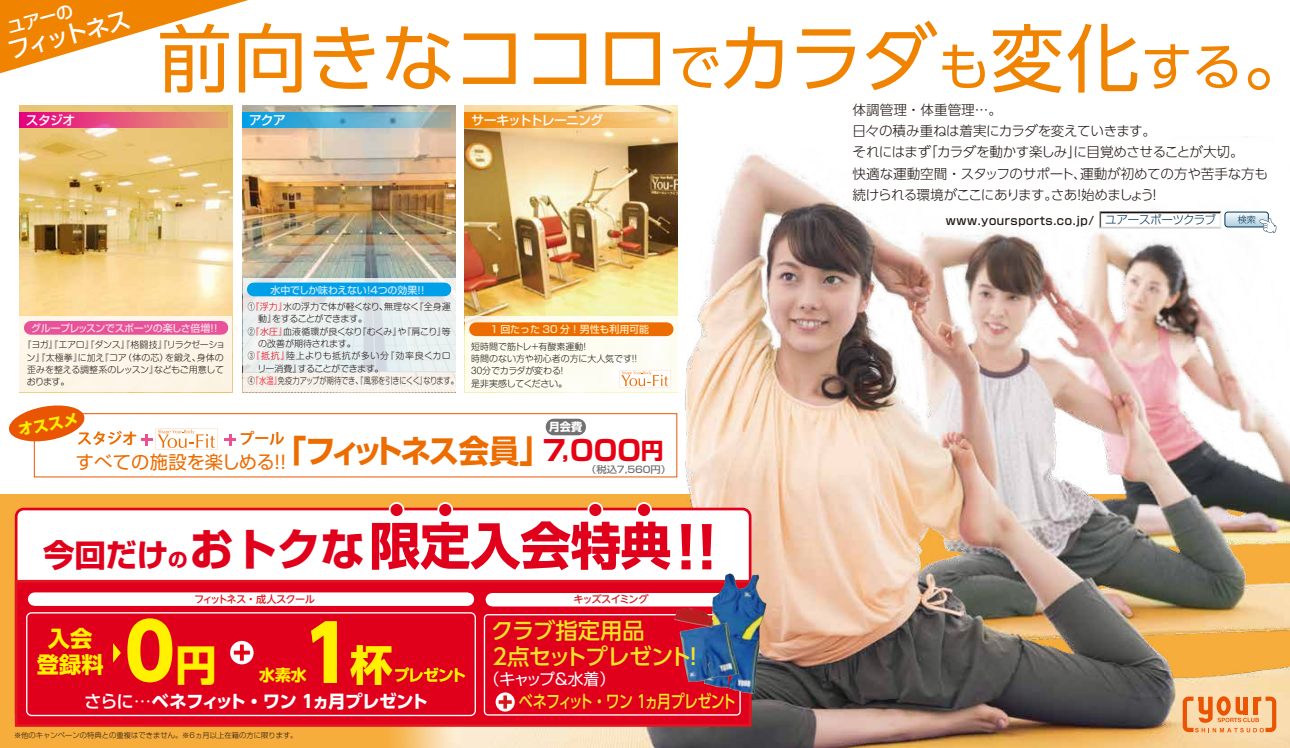
<style>
.page{position:relative;width:1290px;height:748px;background:#fff}
.page>*{position:absolute;margin:0;border:0;box-sizing:border-box;transform-origin:0 0}
.t1{font:700 76.5px "UD Shin Go Pro";color:#fff100}
.t2{font:73.88px "UD Shin Go Pro";letter-spacing:-.005em;color:#f08300}
.t3{font:700 50.62px "Shin Go Pro";letter-spacing:-.01em;color:#e1001c}
.t4{font:700 31.75px "Shin Go Pro";letter-spacing:-.075em;color:#ed6c00;scale:.95 1}
.t5{font:700 31.5px "Shin Go Pro";color:#e1001c}
.t6{font:500 23px "Shin Go Pro";color:#fff}
.t7{font:500 22.25px/25.6px "UD Shin Go Pro";letter-spacing:-.02em;color:#f4e428}
.t8{font:700 22.25px/26.8px "Shin Go Pro";color:#fff100;text-align:center}
.t9{font:18.25px "Shin Go Pro";letter-spacing:.005em;color:#ed6c00}
.t10{font:700 17.5px "UD Shin Go Pro";letter-spacing:-.035em;color:#fff}
.t11{font:500 17.5px "UD Shin Go Pro";letter-spacing:-.055em;color:#f4e827;scale:.8 1}
.t12{font:500 17.25px "Shin Go Pro";color:#fff}
.t13{font:700 15.88px "Shin Go Pro";color:#fff000}
.t14{font:15.75px "Shin Go Pro";letter-spacing:-.13em;color:#fff}
.t15{font:700 15.38px "Shin Go Pro De";letter-spacing:-.055em;color:#eee800}
.t16{font:500 15.12px "Koz Go Pro";color:#ed6c00}
.t17{font:700 15.12px "Shin Go Pro";color:#fff100}
.t18{font:300 13.62px/21.2px "UD Shin Go Pro";letter-spacing:-.025em;color:#221815}
.t19{font:500 12.75px "Shin Go Pro";letter-spacing:-.04em;color:#fff}
.t20{font:500 11.5px "Shin Go Pro";letter-spacing:.05em;color:#221815}
.t21{font:700 11.25px "Shin Go Pro";color:#fff}
.t22{font:500 10.12px "UD Shin M Go Pro";letter-spacing:-.075em;color:#e21521}
.t23{font:500 10.12px "UD Shin M Go Pro";letter-spacing:-.11em;color:#d31e23}
.t24{font:500 10px "Shin Go Pro";letter-spacing:-.04em;color:#fadbe8}
.t25{font:500 10px "Shin Go Pro";letter-spacing:-.015em;color:#c7e8fa}
.t26{font:500 10px "Shin Go Pro";letter-spacing:-.005em;color:#fee9b9}
.t27{font:500 9.25px "Shin Go Pro";letter-spacing:-.01em;color:#727171;scale:1.11 1}
.t28{font:300 9px/12.4px "Shin M Go Pro";letter-spacing:-.01em;color:#221815}
.t29{font:300 9px "Shin M Go Pro";letter-spacing:-.01em;color:#221815;scale:.8 1}
.t30{font:300 9px "Shin M Go Pro";letter-spacing:-.055em;color:#221815}
.t31{font:300 9px "Shin M Go Pro";letter-spacing:-.03em;color:#221815;scale:.8 1}
.t32{font:300 9px "Shin M Go Pro";letter-spacing:.06em;color:#221815;scale:.8 1}
.t33{font:300 9px "Shin Go Pro";color:#003559}
.t34{font:300 7.25px "Shin Go Pro";color:#221815}
.s1{font-size:51.75px}
.s2{font-weight:300;color:#003559}
.s3{color:#e60012}
.s4{font-size:27.88px;color:#e60012}
.s5{font-size:22px;color:#e60012}
.s6{font-size:44px}
.s7{font-size:57.38px}
.s8{font-size:19.5px}
.s9{font-family:"Shin Go Pro";font-size:41.75px}
.s10{font-weight:500}
.s11{font-family:"Koz Go Pr 6 N";font-weight:400}
</style>
<div class="page">
<div style="left:0;top:494px;width:1290px;height:253px;background:#f6ad3c"></div>
<img style="left:383px;top:137px;width:907px;height:610px">
<svg style="left:1099px;top:211px;width:177px;height:22px"></svg>
<svg style="left:0;top:0;width:248px;height:73px"></svg>
<img style="left:19px;top:106px;width:213px;height:210px">
<div style="left:19px;top:112px;width:208px;height:16px;background:linear-gradient(to right,#e50183,#e5aa71)"></div>
<div style="left:19px;top:316px;width:213px;height:76px;background:#fdf6e7"></div>
<div style="left:31px;top:321px;width:190px;height:13px;background:#e85298"></div>
<img style="left:243px;top:106px;width:212px;height:172px">
<svg style="left:243px;top:112px;width:207px;height:16px;background:#57add0"></svg>
<svg style="left:243px;top:278px;width:212px;height:114px;background:#e8eded"></svg>
<div style="left:254px;top:282px;width:190px;height:14px;background:#00a0e9"></div>
<img style="left:465px;top:106px;width:213px;height:210px">
<svg style="left:465px;top:112px;width:208px;height:16px;background:#f3ab4a"></svg>
<div style="left:465px;top:316px;width:213px;height:76px;background:#fdfcf0"></div>
<div style="left:476px;top:322px;width:191px;height:14px;background:#ed6c00"></div>
<svg style="left:620px;top:370px;width:50px;height:17px"></svg>
<div style="left:34px;top:413px;width:643px;height:64px;background:#fff;border:1px solid #ea5504"></div>
<div style="left:545px;top:418px;width:41px;height:18px;background:#727171;border-radius:9px"></div>
<div style="left:544px;top:417px;width:43px;height:19px;border:1px solid #fff;border-radius:9px"></div>
<svg style="left:224px;top:434px;width:12px;height:12px"></svg>
<svg style="left:1182px;top:696px;width:94px;height:36px;background:#f3aa70"></svg>
<div style="left:16px;top:509px;width:734px;height:211px;background:#fff;border-radius:8px"></div>
<div style="left:15px;top:579px;width:736px;height:147px;background:#e1001c;border:3px solid #e21521"></div>
<div style="left:389px;top:502px;width:15px;height:15px;border:4px solid #fff;border-radius:50%"></div>
<svg style="left:390px;top:503px;width:13px;height:13px"></svg>
<div style="left:437px;top:502px;width:16px;height:15px;border:4px solid #fff;border-radius:50%"></div>
<div style="left:439px;top:503px;width:12px;height:13px;background:#e1001c;border-radius:50%"></div>
<div style="left:587px;top:502px;width:16px;height:15px;border:4px solid #fff;border-radius:50%"></div>
<div style="left:589px;top:503px;width:12px;height:13px;background:#e1001c;border-radius:50%"></div>
<div style="left:636px;top:502px;width:16px;height:15px;border:4px solid #fff;border-radius:50%"></div>
<svg style="left:638px;top:503px;width:12px;height:13px"></svg>
<div style="left:26px;top:612px;width:450px;height:103px;border:1px solid #fff;border-radius:5px"></div>
<div style="left:35px;top:592px;width:432px;height:13px;background:#fff"></div>
<div style="left:484px;top:613px;width:257px;height:102px;border:1px solid #fff;border-radius:4px"></div>
<div style="left:492px;top:592px;width:240px;height:14px;background:#fff"></div>
<img style="left:704px;top:574px;width:60px;height:119px">
<img style="left:680px;top:622px;width:59px;height:59px">
<img style="left:674px;top:607px;width:39px;height:20px">
<svg style="left:496px;top:692px;width:19px;height:19px"></svg>
<svg style="left:499px;top:700px;width:13px;height:3px"></svg>
<svg style="left:503px;top:695px;width:4px;height:13px"></svg>
<svg style="left:230px;top:640px;width:24px;height:24px"></svg>
<svg style="left:234px;top:650px;width:16px;height:4px"></svg>
<svg style="left:240px;top:644px;width:4px;height:16px"></svg>
<svg style="left:9px;top:405px;width:209px;height:322px"></svg>
<h3 class="t12" style="left:4px;top:14px;width:69px;rotate:-15deg">ユアーの</h3>
<h3 class="t6" style="left:3px;top:33px;width:127px;rotate:-15deg">フィットネス</h3>
<h3 class="t19" style="left:26px;top:109px;width:51px">スタジオ</h3>
<h2 class="t2" style="left:157px;top:-2px;width:1160px">前向きなココロ<span class="s1">で</span>カラダ<span class="s1">も</span>変化<span class="s1">する</span>。</h2>
<h3 class="t19" style="left:249px;top:109px;width:38px">アクア</h3>
<h3 class="t19" style="left:471px;top:109px;width:133px">サーキットトレーニング</h3>
<p class="t25" style="left:270px;top:281px;width:159px">水中でしか味わえない！４つの効果！！</p>
<h3 class="t18" style="left:852px;top:98px;width:417px">体調管理・体重管理…。<br>日々の積み重ねは着実にカラダを変えていきます。<br>それにはまず「カラダを動かす楽しみ」に目覚めさせることが大切。<br>快適な運動空間・スタッフのサポート、運動が初めての方や苦手な方も続けられる環境がここにあります。さあ！始めましょう！</h3>
<p class="t20" style="left:946px;top:211px;width:272px">www.yoursports.co.jp/ <span class="s2">ユアースポーツクラブ</span></p>
<p class="t33" style="left:1237px;top:212px;width:20px">検索</p>
<p class="t24" style="left:31px;top:319px;width:191px">グループレッスンでスポーツの楽しさ倍増！！</p>
<p class="t28" style="left:27px;top:337px;width:200px;text-indent:-4px">『ヨガ』『エアロ』『ダンス』『格闘技』『リラクゼーション』『太極拳』に加え『コア（体の芯）を鍛え、身体の歪みを整える調整系のレッスン』などもご用意しております。</p>
<p class="t29" style="left:248px;top:299px;width:255px">①<span class="s3">『浮力』</span>水の浮力で体が軽くなり、無理なく『全身運</p>
<p class="t30" style="left:258px;top:311px;width:110px">動』をすることができます。</p>
<p class="t31" style="left:248px;top:324px;width:255px">②<span class="s3">『水圧』</span>血液循環が良くなり『むくみ』や『肩こり』等</p>
<p class="t28" style="left:258px;top:336px;width:99px">の改善が期待されます。</p>
<p class="t32" style="left:248px;top:348px;width:255px">③<span class="s3">『抵抗』</span>陸上よりも抵抗が多い分『効率良くカロ</p>
<p class="t30" style="left:257px;top:361px;width:128px">リー消費』することができます。</p>
<p class="t29" style="left:248px;top:373px;width:264px">④<span class="s3">『水温』</span>免疫力アップが期待でき、『風邪を引きにくく』なります。</p>
<p class="t26" style="left:490px;top:321px;width:160px">1 回たった 30 分！男性も利用可能</p>
<p class="t28" style="left:471px;top:339px;width:167px">短時間で筋トレ＋有酸素運動!<br>時間のない方や初心者の方に大人気です!!<br>30分でカラダが変わる！<br>是非実感してください。</p>
<h3 class="t17" style="left:17px;top:417px;width:62px;rotate:-10deg">オススメ</h3>
<h3 class="t16" style="left:77px;top:429px;width:62px">スタジオ</h3>
<h3 class="t16" style="left:239px;top:429px;width:47px">プール</h3>
<h3 class="t9" style="left:76px;top:447px;width:218px">すべての施設を楽しめる！！</h3>
<p class="t21" style="left:549px;top:418px;width:35px">月会費</p>
<h3 class="t4" style="left:276px;top:425px;width:410px">「フィットネス会員」<span class="s4">7</span><span class="s5">,</span><span class="s4">000</span><span class="s5">円</span></h3>
<p class="t27" style="left:586px;top:462px;width:78px">（税込7,560円）</p>
<h3 class="t3" style="left:189px;top:505px;width:529px"><span class="s6">おトクな</span>限定入会特典<span class="s7">!!</span></h3>
<p class="t22" style="left:194px;top:590px;width:122px">フィットネス・成人スクール</p>
<p class="t23" style="left:574px;top:591px;width:76px">キッズスイミング</p>
<h3 class="t5" style="left:43px;top:529px;width:146px">今回だけ<span class="s8">の</span></h3>
<h3 class="t8" style="left:37px;top:622px;width:68px">入会登録料</h3>
<h1 class="t1" style="left:125px;top:589px;width:94px">0<span class="s9">円</span></h1>
<h1 class="t1" style="left:303px;top:591px;width:91px">1<span class="s9">杯</span></h1>
<h3 class="t13" style="left:259px;top:662px;width:49px">水素水</h3>
<h3 class="t15" style="left:394px;top:662px;width:74px">プレゼント</h3>
<h3 class="t7" style="left:491px;top:617px;width:215px">クラブ指定用品<br>2点セットプレゼント！</h3>
<h3 class="t14" style="left:484px;top:666px;width:133px">（キャップ＆水着）</h3>
<h3 class="t10" style="left:84px;top:686px;width:345px"><span class="s10">さらに</span><span class="s11">…</span>ベネフィット・ワン１ヵ月プレゼント</h3>
<h3 class="t11" style="left:519px;top:687px;width:273px">ベネフィット・ワン１ヵ月プレゼント</h3>
<p class="t34" style="left:14px;top:729px;width:285px">※他のキャンペーンの特典との重複はできません。※6ヵ月以上在籍の方に限ります。</p>
</div>
